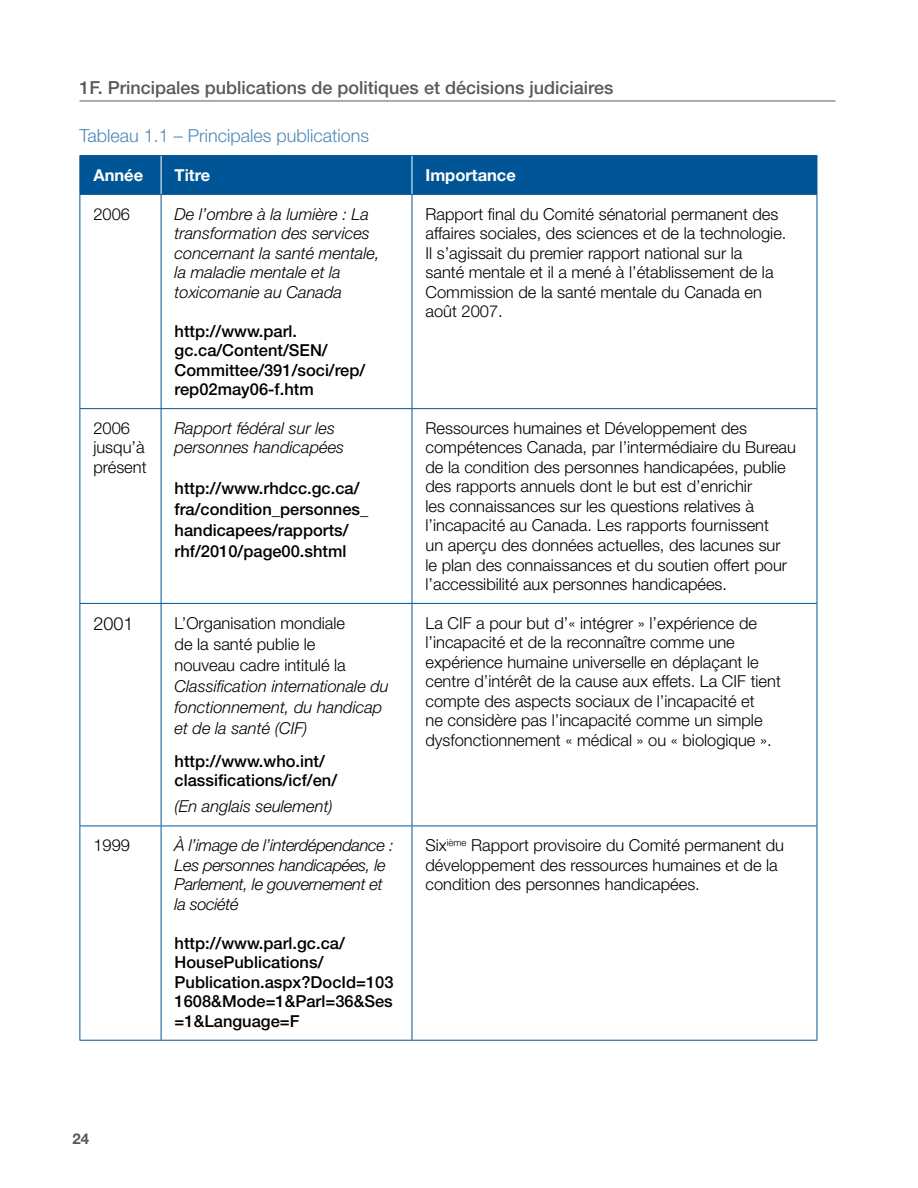
<style>
.page{position:relative;width:918px;height:1188px;background:#fff}
.page>*{position:absolute;margin:0;border:0;box-sizing:border-box;transform-origin:0 0}
.t1{font:500 18px "Helvetica Neue LT Std";color:#58595b}
.t2{font:300 18px "Helvetica Neue LT Std";color:#4d88b6}
.t3{font:300 18px "Helvetica Neue LT Std";color:#000}
.t4{font:300 16.5px/19.5px "Helvetica Neue LT Std";color:#000}
.t5{font:500 16.5px/19.5px "Helvetica Neue LT Std";color:#000}
.t6{font:italic 300 16.5px/19.5px "Helvetica Neue LT Std";color:#000}
.t7{font:italic 300 16.5px/19.5px "Helvetica Neue LT Std";letter-spacing:-.02em;color:#000}
.t8{font:700 16.5px "Helvetica Neue LT Std";color:#fff}
.t9{font:700 15px "Helvetica Neue LT Std";color:#58595b}
</style>
<div class="page">
<hr style="left:79px;top:101px;width:756px;height:1px;background:#58595b">
<div style="left:80px;top:156px;width:737px;height:38px;background:#005596"></div>
<hr style="left:79px;top:155px;width:82px;height:1px;background:#005596">
<hr style="left:79px;top:156px;width:1px;height:38px;background:#005596">
<hr style="left:161px;top:155px;width:251px;height:1px;background:#005596">
<hr style="left:412px;top:155px;width:405px;height:1px;background:#005596">
<hr style="left:817px;top:156px;width:1px;height:38px;background:#005596">
<hr style="left:79px;top:194px;width:82px;height:1px;background:#005596">
<hr style="left:79px;top:195px;width:1px;height:213px;background:#005596">
<hr style="left:161px;top:194px;width:251px;height:1px;background:#005596">
<hr style="left:161px;top:195px;width:1px;height:213px;background:#005596">
<hr style="left:412px;top:194px;width:405px;height:1px;background:#005596">
<hr style="left:412px;top:195px;width:1px;height:213px;background:#005596">
<hr style="left:817px;top:195px;width:1px;height:213px;background:#005596">
<hr style="left:79px;top:408px;width:82px;height:1px;background:#005596">
<hr style="left:79px;top:409px;width:1px;height:194px;background:#005596">
<hr style="left:161px;top:408px;width:251px;height:1px;background:#005596">
<hr style="left:161px;top:409px;width:1px;height:194px;background:#005596">
<hr style="left:412px;top:408px;width:405px;height:1px;background:#005596">
<hr style="left:412px;top:409px;width:1px;height:194px;background:#005596">
<hr style="left:817px;top:409px;width:1px;height:194px;background:#005596">
<hr style="left:79px;top:826px;width:82px;height:1px;background:#005596">
<hr style="left:161px;top:826px;width:251px;height:1px;background:#005596">
<hr style="left:412px;top:826px;width:405px;height:1px;background:#005596">
<hr style="left:79px;top:603px;width:82px;height:1px;background:#005596">
<hr style="left:79px;top:604px;width:1px;height:222px;background:#005596">
<hr style="left:161px;top:603px;width:251px;height:1px;background:#005596">
<hr style="left:161px;top:604px;width:1px;height:222px;background:#005596">
<hr style="left:412px;top:603px;width:405px;height:1px;background:#005596">
<hr style="left:412px;top:604px;width:1px;height:222px;background:#005596">
<hr style="left:817px;top:604px;width:1px;height:222px;background:#005596">
<hr style="left:79px;top:826px;width:1px;height:214px;background:#005596">
<hr style="left:161px;top:826px;width:1px;height:214px;background:#005596">
<hr style="left:412px;top:826px;width:1px;height:214px;background:#005596">
<hr style="left:817px;top:826px;width:1px;height:214px;background:#005596">
<hr style="left:79px;top:1040px;width:82px;height:1px;background:#005596">
<hr style="left:161px;top:1040px;width:251px;height:1px;background:#005596">
<hr style="left:412px;top:1040px;width:405px;height:1px;background:#005596">
<hr style="left:161px;top:156px;width:1px;height:38px;background:#fff">
<hr style="left:412px;top:156px;width:1px;height:38px;background:#fff">
<p class="t1" style="left:79px;top:77px;width:535px">1F. Principales publications de politiques et décisions judiciaires</p>
<p class="t2" style="left:79px;top:125px;width:291px">Tableau 1.1 – Principales publications</p>
<p class="t8" style="left:93px;top:165px;width:51px">Année</p>
<p class="t8" style="left:175px;top:165px;width:37px">Titre</p>
<p class="t8" style="left:425px;top:165px;width:92px">Importance</p>
<p class="t4" style="left:93px;top:204px;width:38px">2006</p>
<p class="t6" style="left:175px;top:204px;width:207px">De l’ombre à la lumière : La transformation des services concernant la santé mentale, la maladie mentale et la toxicomanie au Canada</p>
<p class="t5" style="left:175px;top:321px;width:192px">http://www.parl. gc.ca/Content/SEN/<br>Committee/391/soci/rep/ rep02may06-f.htm</p>
<p class="t4" style="left:426px;top:204px;width:362px">Rapport final du Comité sénatorial permanent des affaires sociales, des sciences et de la technologie.<br>Il s’agissait du premier rapport national sur la<br>santé mentale et il a mené à l’établissement de la Commission de la santé mentale du Canada en août 2007.</p>
<p class="t4" style="left:93px;top:418px;width:55px">2006 jusqu’à présent</p>
<p class="t6" style="left:175px;top:418px;width:171px">Rapport fédéral sur les personnes handicapées</p>
<p class="t5" style="left:175px;top:477px;width:195px;line-height:21px">http://www.rhdcc.gc.ca/ fra/condition_personnes_ handicapees/rapports/ rhf/2010/page00.shtml</p>
<p class="t3" style="left:93px;top:612px;width:42px">2001</p>
<p class="t4" style="left:175px;top:612px;width:173px;line-height:21px">L’Organisation mondiale de la santé publie le nouveau cadre intitulé la</p>
<p class="t6" style="left:175px;top:675px;width:216px;line-height:21px">Classification internationale du fonctionnement, du handicap et de la santé (CIF)</p>
<p class="t5" style="left:175px;top:751px;width:164px">http://www.who.int/ classifications/icf/en/</p>
<p class="t6" style="left:175px;top:797px;width:160px">(En anglais seulement)</p>
<p class="t4" style="left:93px;top:835px;width:38px">1999</p>
<p class="t7" style="left:175px;top:835px;width:221px">À l’image de l’interdépendance :<br>Les personnes handicapées, le<br>Parlement, le gouvernement et la société</p>
<p class="t5" style="left:175px;top:933px;width:220px">http://www.parl.gc.ca/<br>HousePublications/<br>Publication.aspx?DocId=103<br>1608&amp;Mode=1&amp;Parl=36&amp;Ses =1&amp;Language=F</p>
<p class="t4" style="left:426px;top:418px;width:372px">Ressources humaines et Développement des compétences Canada, par l’intermédiaire du Bureau de la condition des personnes handicapées, publie des rapports annuels dont le but est d’enrichir<br>les connaissances sur les questions relatives à l’incapacité au Canada. Les rapports fournissent<br>un aperçu des données actuelles, des lacunes sur le plan des connaissances et du soutien offert pour l’accessibilité aux personnes handicapées.</p>
<p class="t4" style="left:425px;top:613px;width:357px">La CIF a pour but d’« intégrer » l’expérience de l’incapacité et de la reconnaître comme une expérience humaine universelle en déplaçant le centre d’intérêt de la cause aux effets. La CIF tient compte des aspects sociaux de l’incapacité et<br>ne considère pas l’incapacité comme un simple dysfonctionnement « médical » ou « biologique ».</p>
<p class="t4" style="left:425px;top:835px;width:360px">Six<sup>ième</sup> Rapport provisoire du Comité permanent du développement des ressources humaines et de la condition des personnes handicapées.</p>
<p class="t9" style="left:72px;top:1129px;width:18px">24</p>
</div>
